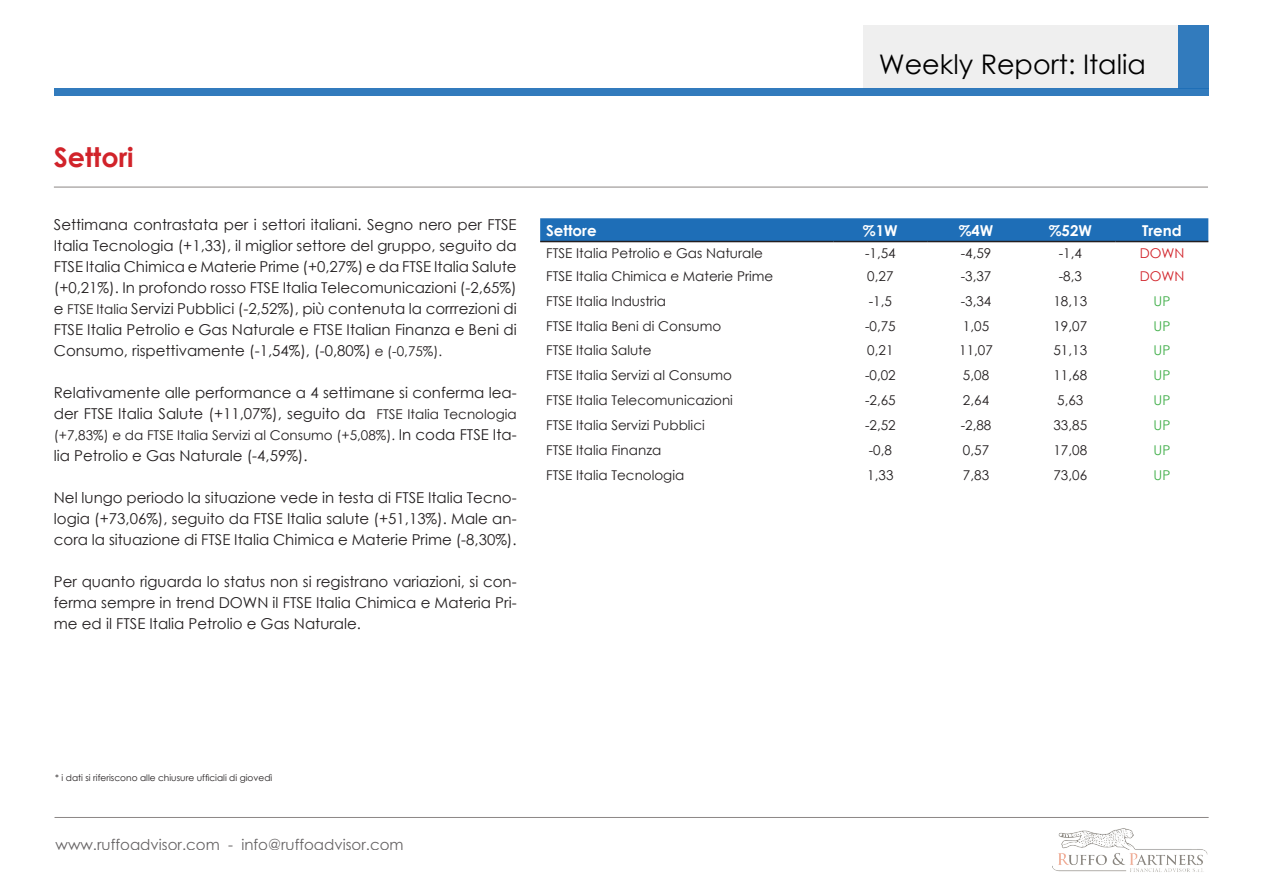
<style>
.page{position:relative;width:1263px;height:893px;background:#fff}
.page>*{position:absolute;margin:0;border:0;box-sizing:border-box;transform-origin:0 0}
.t1{font:27px "Century Gothic";color:#000}
.t2{font:700 27px "Century Gothic";color:#d1232a}
.t3{font:15px/21px "Century Gothic";color:#231f20;text-align:justify}
.t4{font:700 15px "Century Gothic";color:#fff}
.t5{font:13.5px "Century Gothic";color:#231f20}
.t6{font:13.5px "Century Gothic";color:#40ae49}
.t7{font:13.5px "Century Gothic";color:#d1232a}
.t8{font:9px "Century Gothic";color:#231f20}
.s1{font-size:13.5px}
.s2{font-size:15px}
</style>
<div class="page">
<hr style="left:54px;top:187px;width:1154px;height:1px;background:#48403e">
<hr style="left:55px;top:817px;width:1153px;height:1px;background:#48403e">
<img style="left:1053px;top:828px;width:155px;height:44px">
<svg style="left:540px;top:218px;width:668px;height:23px;background:#206fb6"></svg>
<hr style="left:540px;top:241px;width:294px;height:1px;background:#231f20">
<hr style="left:834px;top:241px;width:93px;height:1px;background:#231f20">
<hr style="left:927px;top:241px;width:98px;height:1px;background:#231f20">
<hr style="left:1025px;top:241px;width:91px;height:1px;background:#231f20">
<hr style="left:1116px;top:241px;width:92px;height:1px;background:#231f20">
<div style="left:863px;top:25px;width:315px;height:64px;background:#efefef"></div>
<div style="left:55px;top:89px;width:1154px;height:7px;background:#327bbd"></div>
<div style="left:1178px;top:25px;width:31px;height:64px;background:#327bbd"></div>
<p class="t2" style="left:54px;top:136px;width:81px">Settori</p>
<p class="t3" style="left:54px;top:213px;width:464px">Settimana contrastata per i settori italiani. Segno nero per FTSE Italia Tecnologia (+1,33), il miglior settore del gruppo, seguito da FTSE Italia Chimica e Materie Prime (+0,27%) e da FTSE Italia Salute (+0,21%). In profondo rosso FTSE Italia Telecomunicazioni (-2,65%) e <span class="s1">FTSE Italia</span> Servizi Pubblici (-2,52%), più contenuta la corrrezioni di FTSE Italia Petrolio e Gas Naturale e FTSE Italian Finanza e Beni di Consumo, rispettivamente (-1,54%), (-0,80%) <span class="s1">e (-0,75%).</span></p>
<p class="t3" style="left:54px;top:381px;width:464px">Relativamente alle performance a 4 settimane si conferma lea&shy;der FTSE Italia Salute (+11,07%), seguito da <span class="s1">FTSE Italia Tecnologia</span></p>
<p class="t5" style="left:54px;top:425px;width:464px">(+7,83%) e da FTSE Italia Servizi al Consumo (+5,08%). <span class="s2">In coda FTSE Ita-</span></p>
<p class="t3" style="left:54px;top:444px;width:255px">lia Petrolio e Gas Naturale (-4,59%).</p>
<p class="t3" style="left:54px;top:486px;width:464px">Nel lungo periodo la situazione vede in testa di FTSE Italia Tecno&shy;logia (+73,06%), seguito da FTSE Italia salute (+51,13%). Male an&shy;cora la situazione di FTSE Italia Chimica e Materie Prime (-8,30%).</p>
<p class="t3" style="left:54px;top:570px;width:464px">Per quanto riguarda lo status non si registrano variazioni, si con&shy;ferma sempre in trend DOWN il FTSE Italia Chimica e Materia Pri&shy;me ed il FTSE Italia Petrolio e Gas Naturale.</p>
<p class="t1" style="left:879px;top:45px;width:269px">Weekly Report: Italia</p>
<p class="t4" style="left:546px;top:219px;width:52px">Settore</p>
<p class="t4" style="left:863px;top:219px;width:36px">%1W</p>
<p class="t4" style="left:959px;top:219px;width:36px">%4W</p>
<p class="t4" style="left:1049px;top:219px;width:45px">%52W</p>
<p class="t4" style="left:1142px;top:219px;width:41px">Trend</p>
<p class="t5" style="left:546px;top:243px;width:218px">FTSE Italia Petrolio e Gas Naturale</p>
<p class="t5" style="left:865px;top:243px;width:32px">-1,54</p>
<p class="t5" style="left:961px;top:243px;width:32px">-4,59</p>
<p class="t5" style="left:1059px;top:243px;width:25px">-1,4</p>
<p class="t7" style="left:1140px;top:243px;width:46px">DOWN</p>
<p class="t5" style="left:546px;top:267px;width:229px">FTSE Italia Chimica e Materie Prime</p>
<p class="t5" style="left:867px;top:267px;width:28px">0,27</p>
<p class="t5" style="left:961px;top:267px;width:32px">-3,37</p>
<p class="t5" style="left:1059px;top:267px;width:25px">-8,3</p>
<p class="t7" style="left:1140px;top:267px;width:46px">DOWN</p>
<p class="t5" style="left:546px;top:291px;width:121px">FTSE Italia Industria</p>
<p class="t5" style="left:869px;top:291px;width:25px">-1,5</p>
<p class="t5" style="left:961px;top:291px;width:32px">-3,34</p>
<p class="t5" style="left:1053px;top:291px;width:35px">18,13</p>
<p class="t6" style="left:1153px;top:291px;width:18px">UP</p>
<p class="t5" style="left:546px;top:316px;width:177px">FTSE Italia Beni di Consumo</p>
<p class="t5" style="left:865px;top:316px;width:32px">-0,75</p>
<p class="t5" style="left:963px;top:316px;width:28px">1,05</p>
<p class="t5" style="left:1053px;top:316px;width:35px">19,07</p>
<p class="t6" style="left:1153px;top:316px;width:18px">UP</p>
<p class="t5" style="left:546px;top:341px;width:107px">FTSE Italia Salute</p>
<p class="t5" style="left:867px;top:341px;width:28px">0,21</p>
<p class="t5" style="left:959px;top:341px;width:35px">11,07</p>
<p class="t5" style="left:1053px;top:341px;width:35px">51,13</p>
<p class="t6" style="left:1153px;top:341px;width:18px">UP</p>
<p class="t5" style="left:546px;top:365px;width:187px">FTSE Italia Servizi al Consumo</p>
<p class="t5" style="left:865px;top:365px;width:32px">-0,02</p>
<p class="t5" style="left:963px;top:365px;width:28px">5,08</p>
<p class="t5" style="left:1053px;top:365px;width:35px">11,68</p>
<p class="t6" style="left:1153px;top:365px;width:18px">UP</p>
<p class="t5" style="left:546px;top:390px;width:188px">FTSE Italia Telecomunicazioni</p>
<p class="t5" style="left:865px;top:390px;width:32px">-2,65</p>
<p class="t5" style="left:963px;top:390px;width:28px">2,64</p>
<p class="t5" style="left:1057px;top:390px;width:28px">5,63</p>
<p class="t6" style="left:1153px;top:390px;width:18px">UP</p>
<p class="t5" style="left:546px;top:416px;width:160px">FTSE Italia Servizi Pubblici</p>
<p class="t5" style="left:865px;top:416px;width:32px">-2,52</p>
<p class="t5" style="left:961px;top:416px;width:32px">-2,88</p>
<p class="t5" style="left:1053px;top:416px;width:35px">33,85</p>
<p class="t6" style="left:1153px;top:416px;width:18px">UP</p>
<p class="t5" style="left:546px;top:441px;width:117px">FTSE Italia Finanza</p>
<p class="t5" style="left:869px;top:441px;width:25px">-0,8</p>
<p class="t5" style="left:963px;top:441px;width:28px">0,57</p>
<p class="t5" style="left:1053px;top:441px;width:35px">17,08</p>
<p class="t6" style="left:1153px;top:441px;width:18px">UP</p>
<p class="t5" style="left:546px;top:466px;width:140px">FTSE Italia Tecnologia</p>
<p class="t5" style="left:867px;top:466px;width:28px">1,33</p>
<p class="t5" style="left:963px;top:466px;width:28px">7,83</p>
<p class="t5" style="left:1053px;top:466px;width:35px">73,06</p>
<p class="t6" style="left:1153px;top:466px;width:18px">UP</p>
<p class="t8" style="left:55px;top:772px;width:219px">* i dati si riferiscono alle chiusure ufficiali di giovedì</p>
<p class="t3" style="left:56px;top:834px;width:350px">www.ruffoadvisor.com - info@ruffoadvisor.com</p>
</div>
